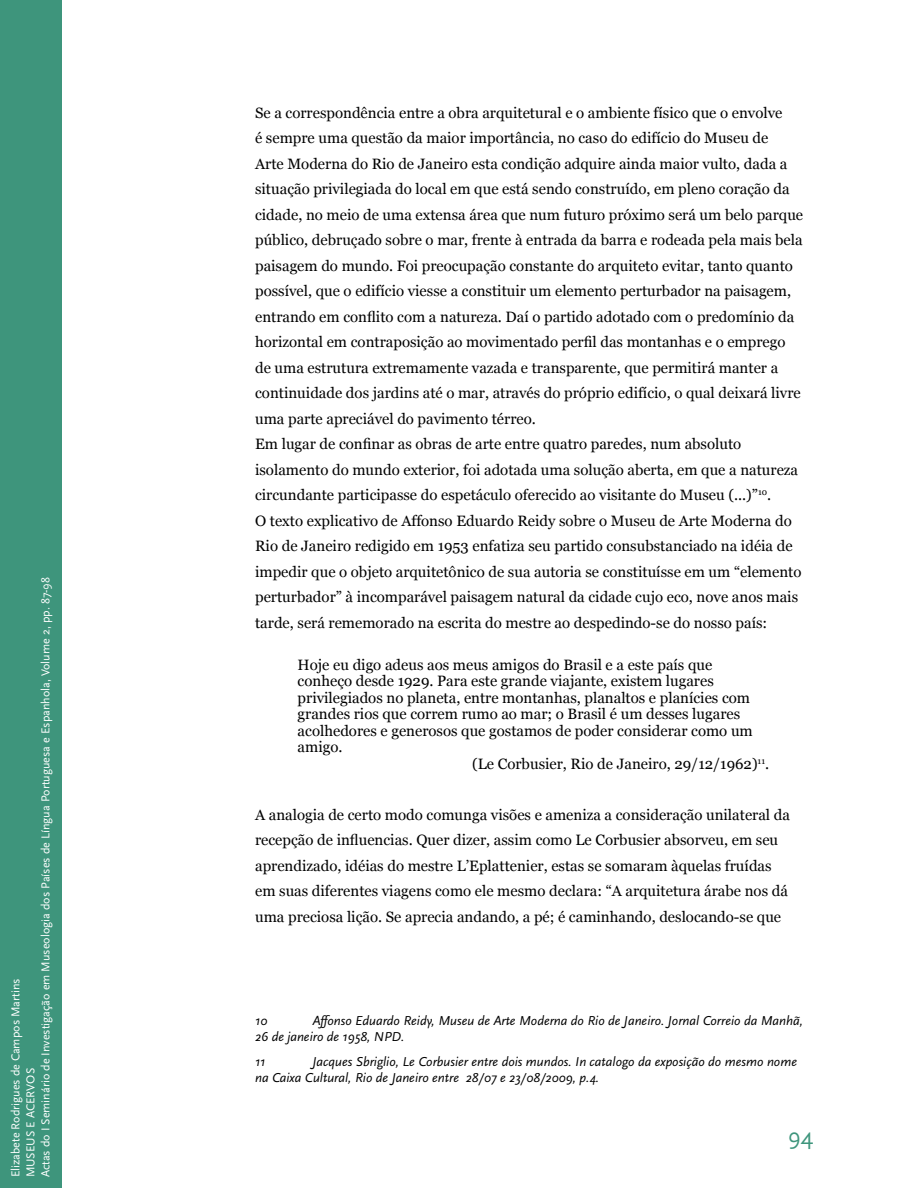
<style>
.page{position:relative;width:918px;height:1188px;background:#fff}
.page>*{position:absolute;margin:0;border:0;box-sizing:border-box;transform-origin:0 0}
.t1{font:24px "Scala Sans Pro";color:#3e957c}
.t2{font:15px/25.5px "Georgia";color:#000}
.t3{font:italic 13.5px/16.2px "Scala Sans Pro";color:#000}
.t4{font:12px/15px "Scala Sans Pro";color:#fff}
</style>
<div class="page">
<div style="left:0;top:0;width:62px;height:1188px;background:#3e957c"></div>
<p class="t4" style="left:9px;top:1177px;width:602px;rotate:-90deg">Elizabete Rodrigues de Campos Martins<br>MUSEUS E ACERVOS<br>Actas do I Seminário de Investigação em Museologia dos Países de Língua Portuguesa e Espanhola, Volume 2, pp. 87-98</p>
<p class="t2" style="left:255px;top:101px;width:550px">Se a correspondência entre a obra arquitetural e o ambiente físico que o envolve<br>é sempre uma questão da maior importância, no caso do edifício do Museu de<br>Arte Moderna do Rio de Janeiro esta condição adquire ainda maior vulto, dada a situação privilegiada do local em que está sendo construído, em pleno coração da cidade, no meio de uma extensa área que num futuro próximo será um belo parque público, debruçado sobre o mar, frente à entrada da barra e rodeada pela mais bela paisagem do mundo. Foi preocupação constante do arquiteto evitar, tanto quanto possível, que o edifício viesse a constituir um elemento perturbador na paisagem, entrando em conflito com a natureza. Daí o partido adotado com o predomínio da horizontal em contraposição ao movimentado perfil das montanhas e o emprego de uma estrutura extremamente vazada e transparente, que permitirá manter a continuidade dos jardins até o mar, através do próprio edifício, o qual deixará livre uma parte apreciável do pavimento térreo.<br>Em lugar de confinar as obras de arte entre quatro paredes, num absoluto isolamento do mundo exterior, foi adotada uma solução aberta, em que a natureza circundante participasse do espetáculo oferecido ao visitante do Museu (...)”<sup>10</sup>.<br>O texto explicativo de Affonso Eduardo Reidy sobre o Museu de Arte Moderna do Rio de Janeiro redigido em 1953 enfatiza seu partido consubstanciado na idéia de impedir que o objeto arquitetônico de sua autoria se constituísse em um “elemento perturbador” à incomparável paisagem natural da cidade cujo eco, nove anos mais tarde, será rememorado na escrita do mestre ao despedindo-se do nosso país:</p>
<p class="t2" style="left:298px;top:653px;width:416px">Hoje eu digo adeus aos meus amigos do Brasil e a este país que</p>
<p class="t2" style="left:298px;top:669px;width:418px">conheço desde 1929. Para este grande viajante, existem lugares</p>
<p class="t2" style="left:298px;top:686px;width:454px">privilegiados no planeta, entre montanhas, planaltos e planícies com</p>
<p class="t2" style="left:298px;top:702px;width:444px">grandes rios que correm rumo ao mar; o Brasil é um desses lugares</p>
<p class="t2" style="left:298px;top:719px;width:457px">acolhedores e generosos que gostamos de poder considerar como um</p>
<p class="t2" style="left:298px;top:735px;width:46px">amigo.</p>
<p class="t2" style="left:472px;top:752px;width:298px">(Le Corbusier, Rio de Janeiro, 29/12/1962)<sup>11</sup>.</p>
<p class="t2" style="left:255px;top:803px;width:536px">A analogia de certo modo comunga visões e ameniza a consideração unilateral da recepção de influencias. Quer dizer, assim como Le Corbusier absorveu, em seu aprendizado, idéias do mestre L’Eplattenier, estas se somaram àquelas fruídas em suas diferentes viagens como ele mesmo declara: “A arquitetura árabe nos dá uma preciosa lição. Se aprecia andando, a pé; é caminhando, deslocando-se que</p>
<p class="t3" style="left:255px;top:1013px;width:550px;text-indent:57px">Affonso Eduardo Reidy, Museu de Arte Moderna do Rio de Janeiro. Jornal Correio da Manhã,<br>26 de janeiro de 1958, NPD.</p>
<p class="t3" style="left:255px;top:1054px;width:11px">11</p>
<p class="t3" style="left:255px;top:1013px;width:14px">10</p>
<p class="t3" style="left:255px;top:1054px;width:544px;text-indent:57px">Jacques Sbriglio, Le Corbusier entre dois mundos. In catalogo da exposição do mesmo nome na Caixa Cultural, Rio de Janeiro entre 28/07 e 23/08/2009, p.4.</p>
<h1 class="t1" style="left:788px;top:1127px;width:27px">94</h1>
</div>
